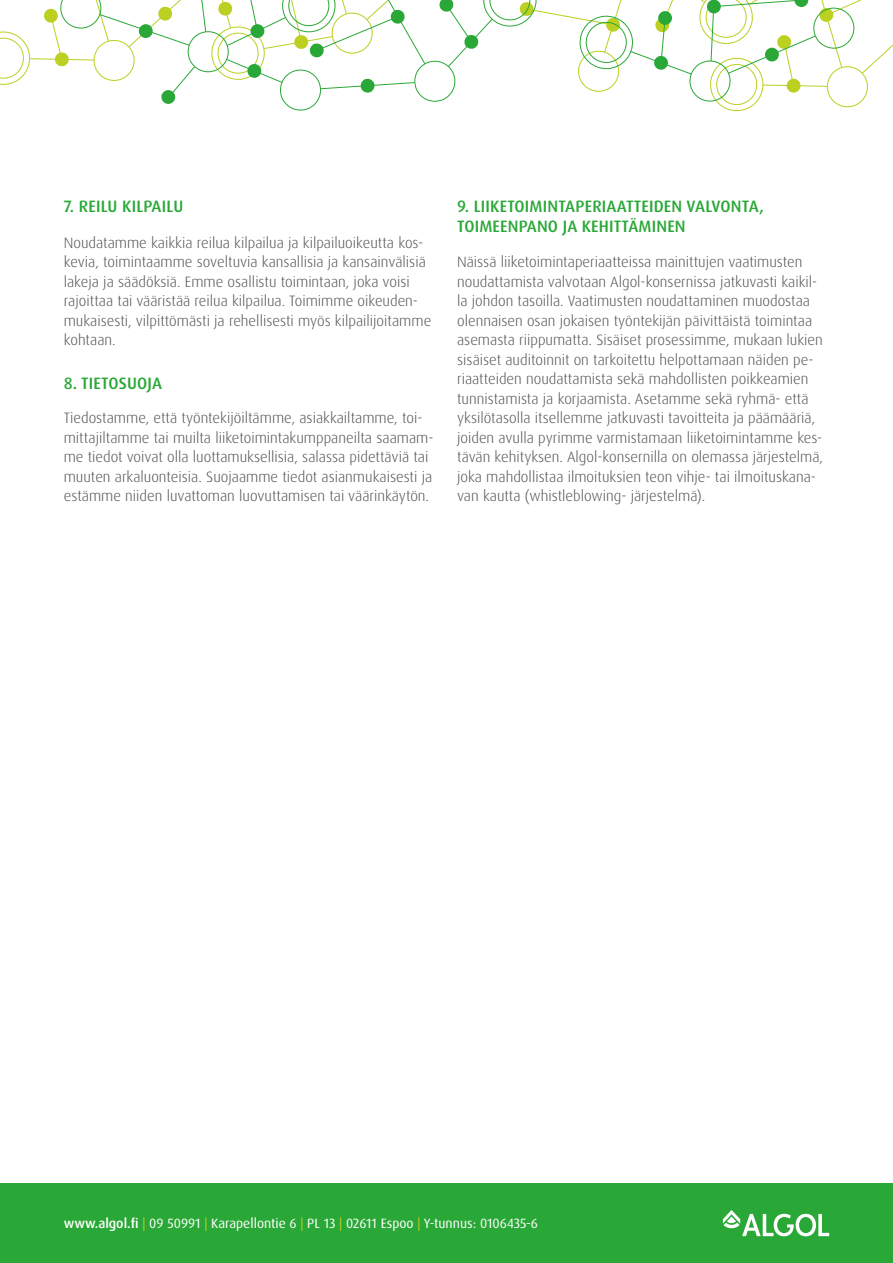
<style>
.page{position:relative;width:893px;height:1263px;background:#fff}
.page>*{position:absolute;margin:0;border:0;box-sizing:border-box;transform-origin:0 0}
.t1{font:500 16.5px/19.5px "Dax Pro";letter-spacing:.01em;color:#2aa837}
.t2{font:300 15px/19.5px "Dax Pro";color:#4b4b4a}
.t3{font:13.5px "Dax Pro";color:#fff}
.s1{font-weight:500}
.s2{color:#bcd021}
</style>
<div class="page">
<div style="left:0;top:1183px;width:893px;height:80px;background:#2aa837"></div>
<svg style="left:0;top:0;width:893px;height:111px"></svg>
<svg style="left:723px;top:1210px;width:106px;height:26px"></svg>
<p class="t1" style="left:64px;top:197px;width:121px">7. REILU KILPAILU</p>
<p class="t2" style="left:64px;top:233px;width:369px">Noudatamme kaikkia reilua kilpailua ja kilpailuoikeutta kos&shy;kevia, toimintaamme soveltuvia kansallisia ja kansainvälisiä lakeja ja säädöksiä. Emme osallistu toimintaan, joka voisi rajoittaa tai vääristää reilua kilpailua. Toimimme oikeuden&shy;mukaisesti, vilpittömästi ja rehellisesti myös kilpailijoitamme kohtaan.</p>
<p class="t1" style="left:64px;top:373px;width:100px">8. TIETOSUOJA</p>
<p class="t2" style="left:64px;top:408px;width:371px">Tiedostamme, että työntekijöiltämme, asiakkailtamme, toi&shy;mittajiltamme tai muilta liiketoimintakumppaneilta saamam&shy;me tiedot voivat olla luottamuksellisia, salassa pidettäviä tai muuten arkaluonteisia. Suojaamme tiedot asianmukaisesti ja estämme niiden luvattoman luovuttamisen tai väärinkäytön.</p>
<p class="t1" style="left:457px;top:197px;width:309px">9. LIIKETOIMINTAPERIAATTEIDEN VALVONTA,<br>TOIMEENPANO JA KEHITTÄMINEN</p>
<p class="t2" style="left:457px;top:252px;width:367px">Näissä liiketoimintaperiaatteissa mainittujen vaatimusten noudattamista valvotaan Algol-konsernissa jatkuvasti kaikil&shy;la johdon tasoilla. Vaatimusten noudattaminen muodostaa olennaisen osan jokaisen työntekijän päivittäistä toimintaa asemasta riippumatta. Sisäiset prosessimme, mukaan lukien sisäiset auditoinnit on tarkoitettu helpottamaan näiden pe&shy;riaatteiden noudattamista sekä mahdollisten poikkeamien tunnistamista ja korjaamista. Asetamme sekä ryhmä- että yksilötasolla itsellemme jatkuvasti tavoitteita ja päämääriä, joiden avulla pyrimme varmistamaan liiketoimintamme kes&shy;tävän kehityksen. Algol-konsernilla on olemassa järjestelmä, joka mahdollistaa ilmoituksien teon vihje- tai ilmoituskana&shy;van kautta (whistleblowing- järjestelmä).</p>
<p class="t3" style="left:64px;top:1215px;width:476px"><span class="s1">www.algol.fi</span> <span class="s2">|</span> 09 50991 <span class="s2">|</span> Karapellontie 6 <span class="s2">|</span> PL 13 <span class="s2">|</span> 02611 Espoo <span class="s2">|</span> Y-tunnus: 0106435-6</p>
</div>
